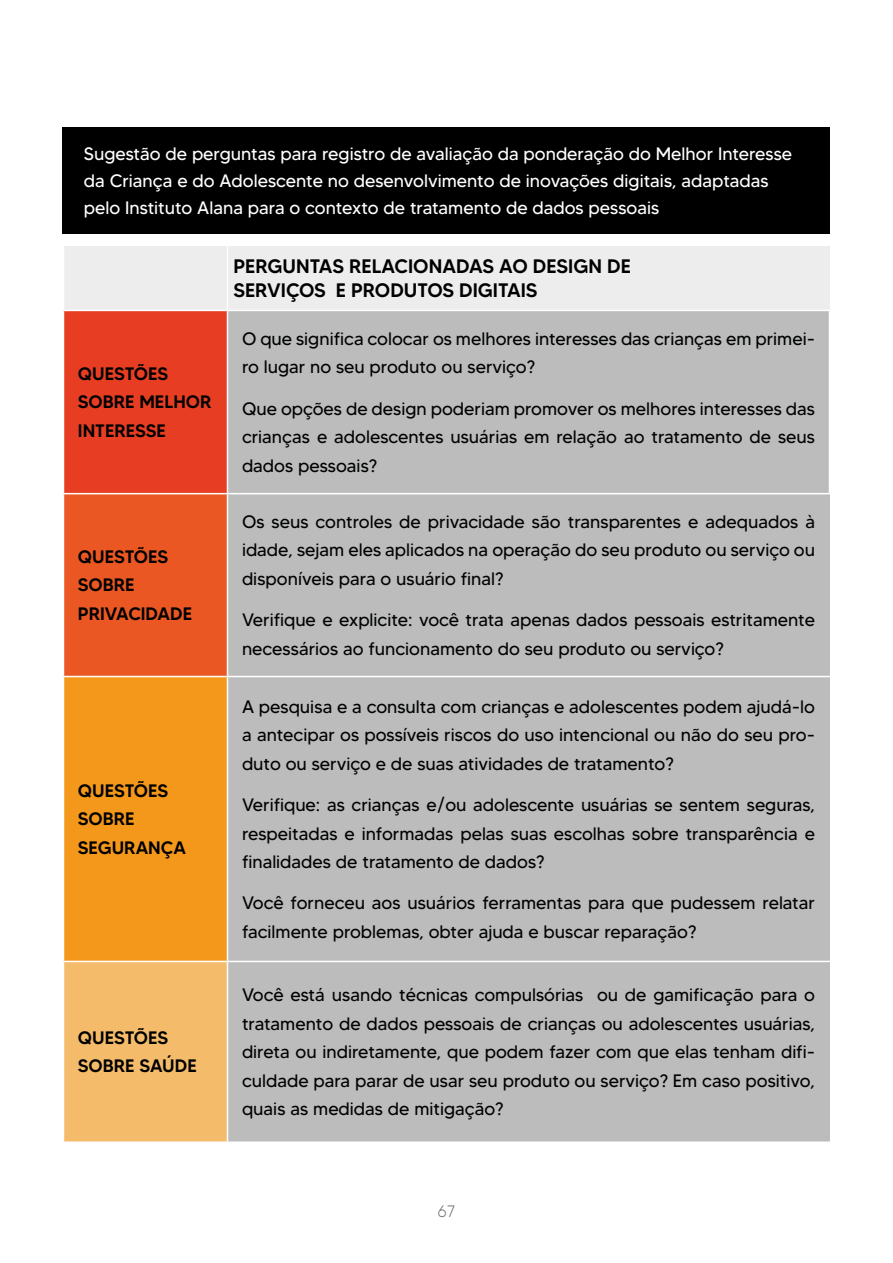
<style>
.page{position:relative;width:893px;height:1263px;background:#fff}
.page>*{position:absolute;margin:0;border:0;box-sizing:border-box;transform-origin:0 0}
.t1{font:500 19.5px/24px "MADETOMMY";color:#000}
.t2{font:18px/28.5px "MADETOMMY";color:#010202;text-align:justify}
.t3{font:18px/27px "MADETOMMY";color:#fff}
.t4{font:500 18px/28.5px "MADETOMMY";color:#000}
.t5{font:300 16.5px "MADETOMMY";color:#706f6f}
.s1{font-size:19.5px;color:#f4981b}
</style>
<div class="page">
<div style="left:63px;top:310px;width:164px;height:184px;background:#e73e23"></div>
<div style="left:227px;top:310px;width:602px;height:184px;background:#bcbcbc"></div>
<div style="left:63px;top:494px;width:164px;height:182px;background:#ea5722"></div>
<div style="left:227px;top:494px;width:602px;height:182px;background:#bcbcbc"></div>
<div style="left:227px;top:676px;width:602px;height:285px;background:#bcbcbc"></div>
<div style="left:227px;top:961px;width:602px;height:181px;background:#bcbcbc"></div>
<div style="left:63px;top:128px;width:767px;height:106px;background:#000"></div>
<div style="left:63px;top:676px;width:164px;height:285px;background:#f4981b"></div>
<div style="left:63px;top:961px;width:164px;height:181px;background:#f4bc6a"></div>
<hr style="left:227px;top:962px;width:1px;height:179px;background:#fff">
<hr style="left:227px;top:494px;width:1px;height:182px;background:#fff">
<hr style="left:227px;top:311px;width:1px;height:182px;background:#fff">
<hr style="left:63px;top:1141px;width:164px;height:2px;background:#fff">
<hr style="left:227px;top:1141px;width:603px;height:2px;background:#fff">
<hr style="left:63px;top:962px;width:1px;height:179px;background:#fff">
<hr style="left:63px;top:494px;width:1px;height:182px;background:#fff">
<hr style="left:63px;top:493px;width:164px;height:1px;background:#fff">
<hr style="left:227px;top:493px;width:603px;height:1px;background:#fff">
<hr style="left:63px;top:311px;width:1px;height:182px;background:#fff">
<div style="left:63px;top:245px;width:164px;height:65px;background:#ededed"></div>
<div style="left:227px;top:245px;width:602px;height:65px;background:#ededed"></div>
<hr style="left:63px;top:244px;width:164px;height:2px;background:#fff">
<hr style="left:63px;top:246px;width:1px;height:64px;background:#fff">
<hr style="left:63px;top:310px;width:164px;height:1px;background:#fff">
<hr style="left:227px;top:244px;width:603px;height:2px;background:#fff">
<hr style="left:227px;top:246px;width:1px;height:64px;background:#fff">
<hr style="left:227px;top:310px;width:603px;height:1px;background:#fff">
<hr style="left:63px;top:676px;width:164px;height:1px;background:#fff">
<hr style="left:63px;top:677px;width:1px;height:284px;background:#fff">
<hr style="left:63px;top:961px;width:164px;height:1px;background:#fff">
<hr style="left:227px;top:677px;width:1px;height:284px;background:#fff">
<hr style="left:227px;top:676px;width:603px;height:1px;background:#fff">
<hr style="left:227px;top:961px;width:603px;height:1px;background:#fff">
<p class="t3" style="left:84px;top:140px;width:710px">Sugestão de perguntas para registro de avaliação da ponderação do Melhor Interesse da Criança e do Adolescente no desenvolvimento de inovações digitais, adaptadas pelo Instituto Alana para o contexto de tratamento de dados pessoais</p>
<p class="t4" style="left:78px;top:359px;width:135px">QUESTÕES<br>SOBRE MELHOR<br>INTERESSE</p>
<p class="t4" style="left:78px;top:542px;width:116px">QUESTÕES<br>SOBRE<br>PRIVACIDADE</p>
<p class="t4" style="left:78px;top:776px;width:123px">QUESTÕES<br>SOBRE<br>SEGURANÇA<span class="s1">A</span></p>
<p class="t4" style="left:78px;top:1023px;width:120px">QUESTÕES<br>SOBRE SAÚDE</p>
<p class="t1" style="left:233px;top:254px;width:399px">PERGUNTAS RELACIONADAS AO DESIGN DE<br>SERVIÇOS E PRODUTOS DIGITAIS</p>
<p class="t2" style="left:242px;top:324px;width:574px">O que significa colocar os melhores interesses das crianças em primei&shy;ro lugar no seu produto ou serviço?</p>
<p class="t2" style="left:242px;top:394px;width:575px">Que opções de design poderiam promover os melhores interesses das crianças e adolescentes usuárias em relação ao tratamento de seus dados pessoais?</p>
<p class="t2" style="left:242px;top:507px;width:575px">Os seus controles de privacidade são transparentes e adequados à idade, sejam eles aplicados na operação do seu produto ou serviço ou disponíveis para o usuário final?</p>
<p class="t2" style="left:242px;top:605px;width:575px">Verifique e explicite: você trata apenas dados pessoais estritamente necessários ao funcionamento do seu produto ou serviço?</p>
<p class="t2" style="left:242px;top:692px;width:575px">A pesquisa e a consulta com crianças e adolescentes podem ajudá-lo a antecipar os possíveis riscos do uso intencional ou não do seu pro&shy;duto ou serviço e de suas atividades de tratamento?</p>
<p class="t2" style="left:242px;top:790px;width:574px">Verifique: as crianças e/ou adolescente usuárias se sentem seguras, respeitadas e informadas pelas suas escolhas sobre transparência e finalidades de tratamento de dados?</p>
<p class="t2" style="left:242px;top:888px;width:574px">Você forneceu aos usuários ferramentas para que pudessem relatar facilmente problemas, obter ajuda e buscar reparação?</p>
<p class="t2" style="left:242px;top:980px;width:574px">Você está usando técnicas compulsórias ou de gamificação para o tratamento de dados pessoais de crianças ou adolescentes usuárias, direta ou indiretamente, que podem fazer com que elas tenham difi&shy;culdade para parar de usar seu produto ou serviço? Em caso positivo, quais as medidas de mitigação?</p>
<p class="t5" style="left:438px;top:1201px;width:19px">67</p>
</div>
